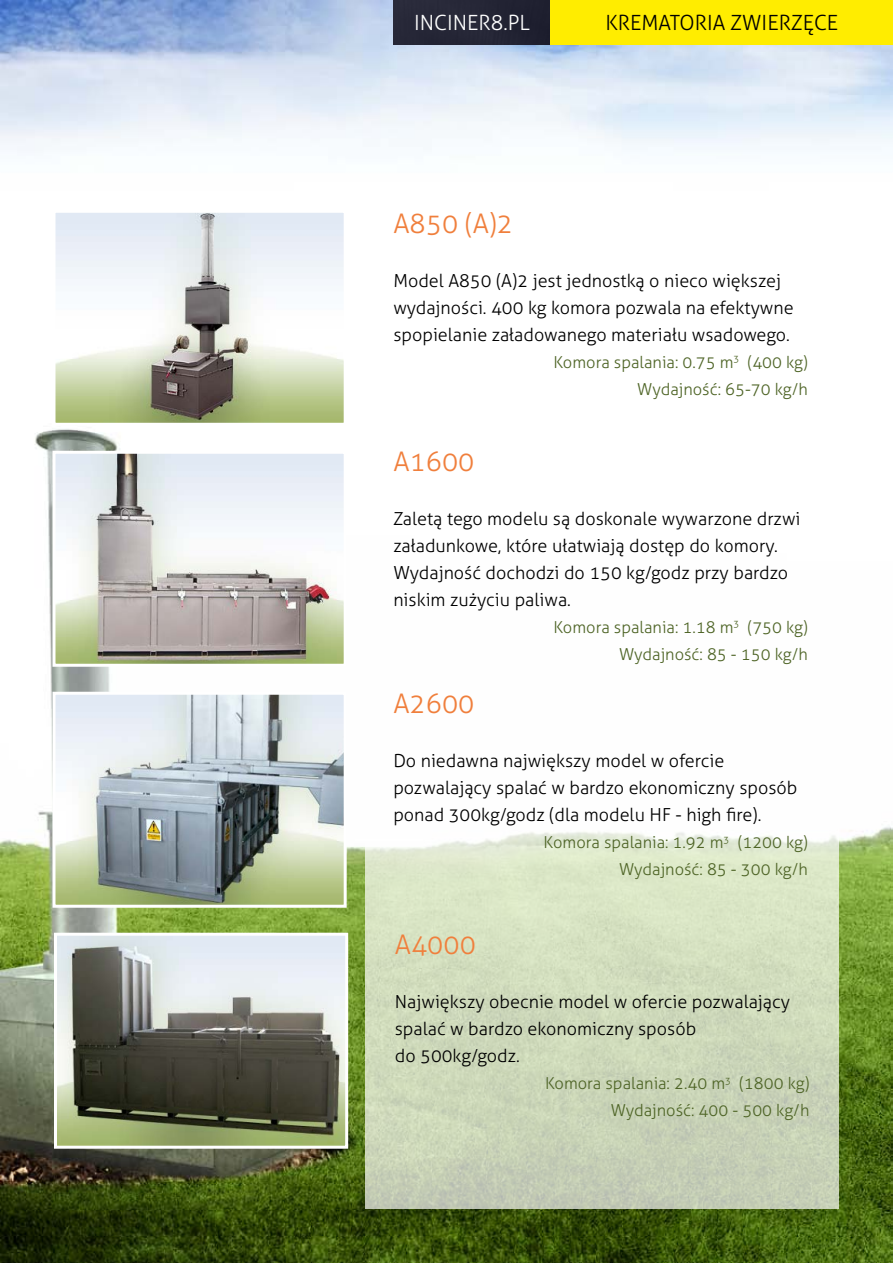
<style>
.page{position:relative;width:893px;height:1263px;background:#fff}
.page>*{position:absolute;margin:0;border:0;box-sizing:border-box;transform-origin:0 0}
.t1{font:300 27px "Aller";color:#f07f3c}
.t2{font:300 21px "Aller";color:#000}
.t3{font:300 21px "Aller";color:#fff}
.t4{font:300 18px/27px "Aller";color:#000}
.t5{font:300 16.5px/27px "Aller";color:#4f6527;text-align:right}
</style>
<div class="page">
<img style="left:0;top:0;width:893px;height:1263px">
<div style="left:393px;top:0;width:158px;height:45px;background:#252636"></div>
<svg style="left:366px;top:766px;width:473px;height:443px"></svg>
<div style="left:551px;top:0;width:342px;height:45px;background:#ffed00"></div>
<img style="left:56px;top:214px;width:287px;height:208px">
<div style="left:52px;top:210px;width:295px;height:216px;border:3px solid #fff"></div>
<img style="left:56px;top:696px;width:287px;height:208px">
<div style="left:52px;top:692px;width:295px;height:216px;border:3px solid #fff"></div>
<img style="left:56px;top:455px;width:287px;height:208px">
<div style="left:52px;top:451px;width:295px;height:216px;border:3px solid #fff"></div>
<img style="left:58px;top:937px;width:286px;height:208px">
<div style="left:54px;top:933px;width:294px;height:216px;border:3px solid #fff"></div>
<p class="t3" style="left:414px;top:10px;width:105px">INCINER8.PL</p>
<p class="t2" style="left:605px;top:10px;width:39px">KREMATO</p>
<p class="t2" style="left:695px;top:10px;width:132px">RIA ZWIERZĘCE</p>
<h1 class="t1" style="left:393px;top:207px;width:121px">A850 (A)2</h1>
<p class="t4" style="left:393px;top:267px;width:402px">M odel A850 (A)2 jest jednostką o nieco większej wydajności. 400 kg komora pozwala na efektywne spopielanie załadowanego materiału wsadowego.</p>
<p class="t5" style="left:553px;top:348px;width:256px">Komora spalania: 0.75 m<sup>3</sup> (400 kg)<br>Wydajność: 65-70 kg/h</p>
<h1 class="t1" style="left:393px;top:445px;width:83px">A1600</h1>
<p class="t4" style="left:393px;top:505px;width:409px">Zaletą tego modelu są doskonale wywarzone drzwi załadunkowe, które ułatwiają dostęp do komory.<br>Wydajność dochodzi do 150 kg/godz przy bardzo niskim zużyciu paliwa.</p>
<p class="t5" style="left:553px;top:613px;width:256px">Komora spalania: 1.18 m<sup>3</sup> (750 kg)<br>Wydajność: 85 - 150 kg/h</p>
<h1 class="t1" style="left:393px;top:687px;width:83px">A2600</h1>
<p class="t4" style="left:393px;top:747px;width:406px">Do niedawna największy model w ofercie pozwalający spalać w bardzo ekonomiczny sposób ponad 300kg/godz (dla modelu HF - high fire).</p>
<p class="t5" style="left:544px;top:829px;width:266px">Komora spalania: 1.92 m<sup>3</sup> (1200 kg)<br>Wydajność: 85 - 300 kg/h</p>
<h1 class="t1" style="left:395px;top:928px;width:83px">A4000</h1>
<p class="t4" style="left:395px;top:988px;width:397px">Największy obecnie model w ofercie pozwalający spalać w bardzo ekonomiczny sposób<br>do 500kg/godz.</p>
<p class="t5" style="left:545px;top:1070px;width:266px">Komora spalania: 2.40 m<sup>3</sup> (1800 kg)<br>Wydajność: 400 - 500 kg/h</p>
</div>
